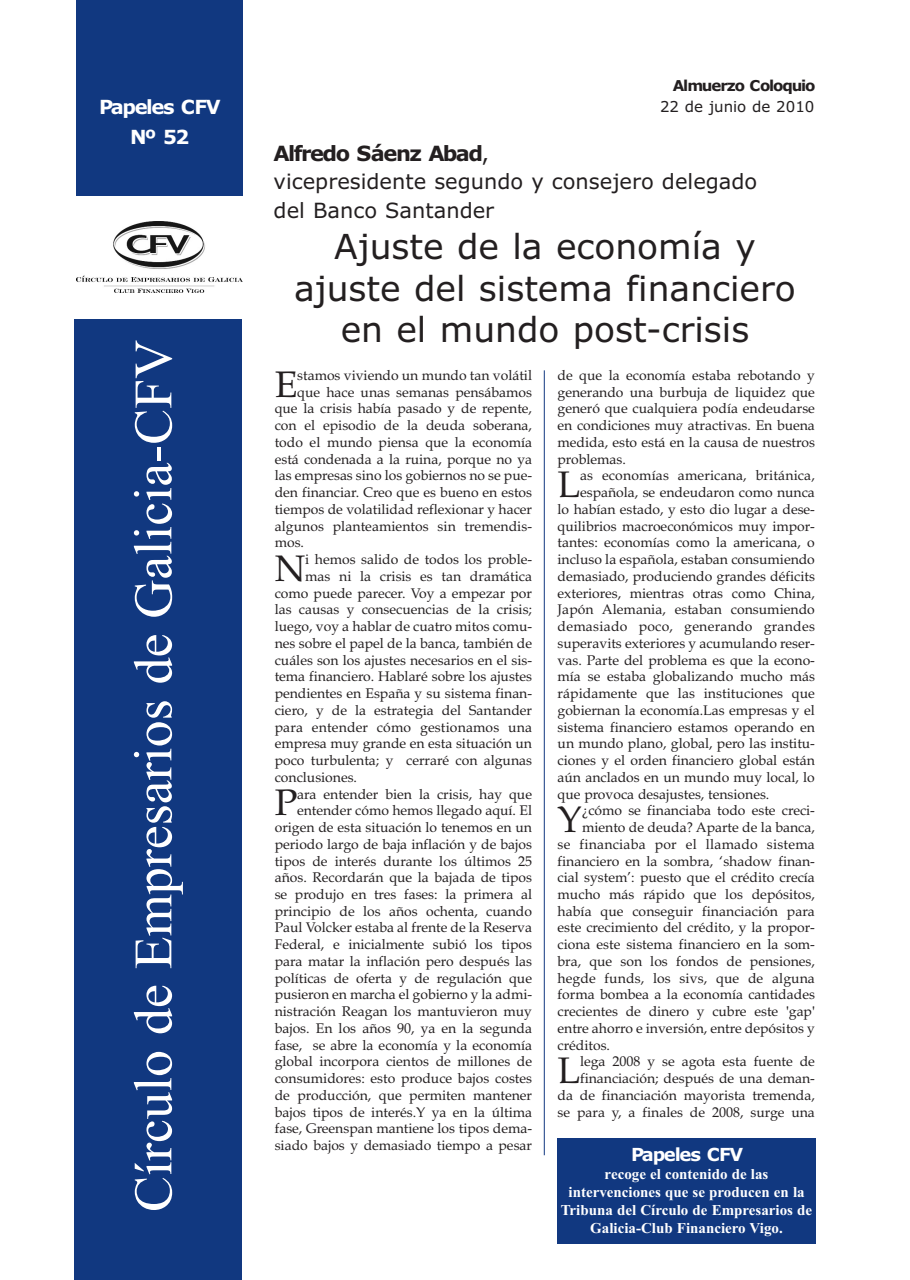
<style>
.page{position:relative;width:910px;height:1280px;background:#fff}
.page>*{position:absolute;margin:0;border:0;box-sizing:border-box;transform-origin:0 0}
.t1{font:54px "Times New Roman";color:#fff}
.t2{font:36.9px "Book Antiqua";color:#231f20}
.t3{font:34.5px/41.4px "Verdana";color:#231f20;text-align:center}
.t4{font:21px/28.5px "Verdana";color:#231f20}
.t5{font:700 19.5px/30px "Verdana";letter-spacing:-.07em;color:#fff;text-align:center}
.t6{font:700 18px "Verdana";letter-spacing:-.07em;color:#fff}
.t7{font:700 15px/18px "Times New Roman";color:#fff;text-align:center}
.t8{font:700 15px "Verdana";letter-spacing:-.075em;color:#231f20}
.t9{font:15px "Verdana";color:#231f20}
.t10{font:13.95px/16.8px "Book Antiqua";color:#231f20;text-align:right}
.t11{font:13.95px "Book Antiqua";letter-spacing:.02em;color:#231f20}
.s1{font-weight:700}
</style>
<div class="page">
<div style="left:74px;top:321px;width:168px;height:959px;background:#113880"></div>
<div style="left:76px;top:0;width:166px;height:194px;background:#113880"></div>
<div style="left:75px;top:319px;width:167px;height:914px;background:#113880"></div>
<div style="left:76px;top:51px;width:166px;height:145px;background:#113880"></div>
<div style="left:557px;top:1138px;width:259px;height:106px;background:#113880"></div>
<hr style="left:544px;top:370px;width:1px;height:785px;background:#113880">
<img style="left:77px;top:221px;width:165px;height:72px">
<h3 class="t5" style="left:99px;top:92px;width:123px">Papeles CFV<br>Nº 52</h3>
<h1 class="t1" style="left:121px;top:1212px;width:874px;rotate:-90deg">Círculo de Empresarios de Galicia-CFV</h1>
<p class="t8" style="left:673px;top:77px;width:144px">Almuerzo Coloquio</p>
<p class="t9" style="left:660px;top:98px;width:156px">22 de junio de 2010</p>
<h3 class="t4" style="left:274px;top:139px;width:485px"><span class="s1">Alfredo Sáenz Abad</span>,<br>vicepresidente segundo y consejero delegado del Banco Santander</h3>
<h3 class="t3" style="left:294px;top:227px;width:503px">Ajuste de la economía y ajuste del sistema financiero en el mundo post-crisis</h3>
<h2 class="t2" style="left:275px;top:371px;width:24px">E</h2>
<p class="t10" style="left:297px;top:369px;width:236px">stamos viviendo un mundo tan volátil</p>
<p class="t10" style="left:558px;top:369px;width:259px;text-align:justify">de que la economía estaba rebotando y generando una burbuja de liquidez que generó que cualquiera podía endeudarse en condiciones muy atractivas. En buena medida, esto está en la causa de nuestros problemas.</p>
<h2 class="t2" style="left:558px;top:472px;width:24px">L</h2>
<p class="t10" style="left:580px;top:469px;width:236px">as economías americana, británica,</p>
<p class="t10" style="left:297px;top:385px;width:236px">que hace unas semanas pensábamos</p>
<p class="t10" style="left:275px;top:402px;width:259px">que la crisis había pasado y de repente,</p>
<p class="t10" style="left:275px;top:419px;width:259px">con el episodio de la deuda soberana,</p>
<p class="t10" style="left:275px;top:436px;width:259px">todo el mundo piensa que la economía</p>
<p class="t10" style="left:275px;top:452px;width:259px">está condenada a la ruina, porque no ya</p>
<p class="t10" style="left:275px;top:469px;width:259px">las empresas sino los gobiernos no se pue-</p>
<p class="t10" style="left:275px;top:486px;width:259px">den financiar. Creo que es bueno en estos</p>
<p class="t10" style="left:275px;top:503px;width:259px">tiempos de volatilidad reflexionar y hacer</p>
<p class="t10" style="left:275px;top:519px;width:259px">algunos planteamientos sin tremendis-</p>
<p class="t10" style="left:275px;top:536px;width:31px">mos.</p>
<h2 class="t2" style="left:275px;top:555px;width:32px">N</h2>
<p class="t10" style="left:305px;top:553px;width:228px">i hemos salido de todos los proble-</p>
<p class="t10" style="left:580px;top:486px;width:236px">española, se endeudaron como nunca</p>
<p class="t10" style="left:558px;top:503px;width:259px">lo habían estado, y esto dio lugar a dese-</p>
<p class="t10" style="left:558px;top:519px;width:259px">quilibrios macroeconómicos muy impor-</p>
<p class="t10" style="left:558px;top:536px;width:259px">tantes: economías como la americana, o</p>
<p class="t10" style="left:558px;top:553px;width:259px">incluso la española, estaban consumiendo</p>
<p class="t10" style="left:558px;top:569px;width:259px">demasiado, produciendo grandes déficits</p>
<p class="t10" style="left:558px;top:586px;width:259px">exteriores, mientras otras como China,</p>
<p class="t10" style="left:558px;top:603px;width:259px">Japón Alemania, estaban consumiendo</p>
<p class="t11" style="left:558px;top:621px;width:259px">demasiado poco, generando grandes</p>
<p class="t10" style="left:558px;top:636px;width:259px">superavits exteriores y acumulando reser-</p>
<p class="t10" style="left:558px;top:653px;width:259px">vas. Parte del problema es que la econo-</p>
<p class="t10" style="left:558px;top:670px;width:259px">mía se estaba globalizando mucho más</p>
<p class="t10" style="left:558px;top:687px;width:259px">rápidamente que las instituciones que</p>
<p class="t10" style="left:558px;top:703px;width:259px">gobiernan la economía.Las empresas y el</p>
<p class="t10" style="left:558px;top:720px;width:259px">sistema financiero estamos operando en</p>
<p class="t10" style="left:558px;top:737px;width:259px">un mundo plano, global, pero las institu-</p>
<p class="t10" style="left:558px;top:754px;width:259px">ciones y el orden financiero global están</p>
<p class="t10" style="left:558px;top:770px;width:259px">aún anclados en un mundo muy local, lo</p>
<p class="t10" style="left:558px;top:787px;width:213px">que provoca desajustes, tensiones.</p>
<h2 class="t2" style="left:558px;top:807px;width:26px">Y</h2>
<p class="t10" style="left:582px;top:804px;width:234px">¿cómo se financiaba todo este creci-</p>
<p class="t10" style="left:305px;top:569px;width:228px">mas ni la crisis es tan dramática</p>
<p class="t10" style="left:275px;top:586px;width:259px">como puede parecer. Voy a empezar por</p>
<p class="t10" style="left:275px;top:603px;width:259px">las causas y consecuencias de la crisis;</p>
<p class="t10" style="left:275px;top:620px;width:259px">luego, voy a hablar de cuatro mitos comu-</p>
<p class="t10" style="left:275px;top:636px;width:259px">nes sobre el papel de la banca, también de</p>
<p class="t10" style="left:275px;top:653px;width:259px">cuáles son los ajustes necesarios en el sis-</p>
<p class="t10" style="left:275px;top:670px;width:259px">tema financiero. Hablaré sobre los ajustes</p>
<p class="t10" style="left:275px;top:687px;width:259px">pendientes en España y su sistema finan-</p>
<p class="t10" style="left:275px;top:703px;width:259px">ciero, y de la estrategia del Santander</p>
<p class="t10" style="left:275px;top:720px;width:259px">para entender cómo gestionamos una</p>
<p class="t10" style="left:275px;top:737px;width:259px">empresa muy grande en esta situación un</p>
<p class="t10" style="left:275px;top:754px;width:259px">poco turbulenta; y cerraré con algunas</p>
<p class="t10" style="left:275px;top:770px;width:84px">conclusiones.</p>
<h2 class="t2" style="left:275px;top:790px;width:24px">P</h2>
<p class="t10" style="left:275px;top:787px;width:259px">ara entender bien la crisis, hay que entender cómo hemos llegado aquí. El origen de esta situación lo tenemos en un periodo largo de baja inflación y de bajos tipos de interés durante los últimos 25 años. Recordarán que la bajada de tipos se produjo en tres fases: la primera al principio de los años ochenta, cuando Paul Volcker estaba al frente de la Reserva Federal, e inicialmente subió los tipos para matar la inflación pero después las políticas de oferta y de regulación que pusieron en marcha el gobierno y la admi&shy;nistración Reagan los mantuvieron muy bajos. En los años 90, ya en la segunda fase, se abre la economía y la economía global incorpora cientos de millones de consumidores: esto produce bajos costes de producción, que permiten mantener bajos tipos de interés.Y ya en la última fase, Greenspan mantiene los tipos dema&shy;siado bajos y demasiado tiempo a pesar</p>
<p class="t10" style="left:582px;top:821px;width:234px">miento de deuda? Aparte de la banca,</p>
<p class="t11" style="left:558px;top:839px;width:259px">se financiaba por el llamado sistema</p>
<p class="t10" style="left:558px;top:854px;width:259px">financiero en la sombra, ‘shadow finan-</p>
<p class="t10" style="left:558px;top:871px;width:259px">cial system’: puesto que el crédito crecía</p>
<p class="t10" style="left:558px;top:888px;width:259px">mucho más rápido que los depósitos,</p>
<p class="t10" style="left:558px;top:904px;width:259px">había que conseguir financiación para</p>
<p class="t10" style="left:558px;top:921px;width:259px">este crecimiento del crédito, y la propor-</p>
<p class="t10" style="left:558px;top:938px;width:259px">ciona este sistema financiero en la som-</p>
<p class="t10" style="left:558px;top:954px;width:259px">bra, que son los fondos de pensiones,</p>
<p class="t10" style="left:558px;top:971px;width:259px">hegde funds, los sivs, que de alguna</p>
<p class="t10" style="left:558px;top:988px;width:259px">forma bombea a la economía cantidades</p>
<p class="t10" style="left:558px;top:1005px;width:259px">crecientes de dinero y cubre este 'gap'</p>
<p class="t10" style="left:558px;top:1021px;width:259px">entre ahorro e inversión, entre depósitos y</p>
<p class="t10" style="left:558px;top:1038px;width:54px">créditos.</p>
<h2 class="t2" style="left:558px;top:1058px;width:24px">L</h2>
<p class="t10" style="left:558px;top:1055px;width:259px">lega 2008 y se agota esta fuente de financiación; después de una deman-<br>da de financiación mayorista tremenda, se para y, a finales de 2008, surge una</p>
<p class="t6" style="left:631px;top:1144px;width:114px">Papeles CFV</p>
<p class="t7" style="left:561px;top:1164px;width:253px">recoge el contenido de las intervenciones que se producen en la Tribuna del Círculo de Empresarios de Galicia-Club Financiero Vigo.</p>
</div>
